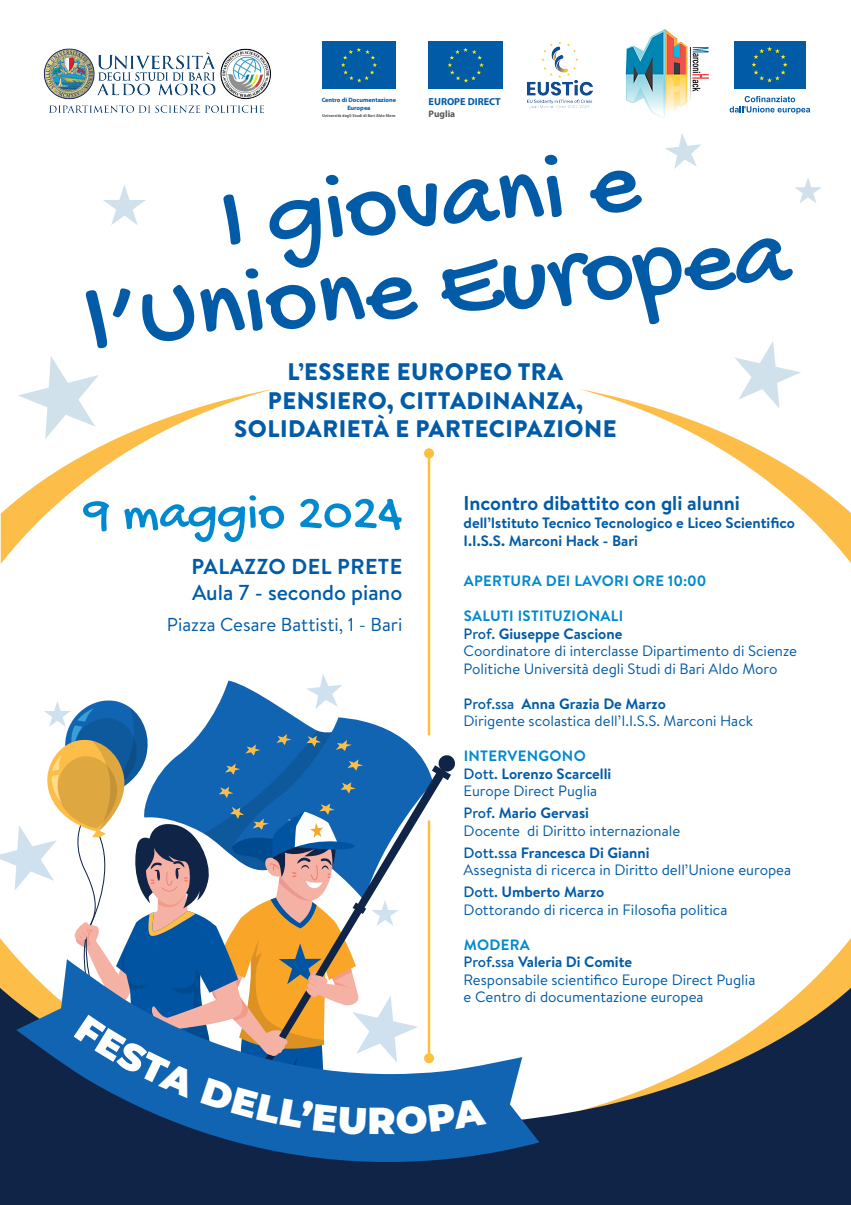
<style>
.page{position:relative;width:851px;height:1205px;background:#fff}
.page>*{position:absolute;margin:0;border:0;box-sizing:border-box;transform-origin:0 0}
.t1{font:99.56px "Gochi Hand";color:#015ba7}
.t2{font:51.81px "Gochi Hand";color:#0089cf}
.t3{font:900 37.62px "Montserrat";color:#fff}
.t4{font:900 23.94px "Brandon Text";letter-spacing:.02em;color:#015ba7}
.t5{font:500 21.56px "Brandon Text";color:#015ba7}
.t6{font:700 21.56px "Brandon Text";letter-spacing:.02em;color:#015ba7}
.t7{font:700 20px "Brandon Text";color:#015ba7}
.t8{font:18.75px "Brandon Text";color:#015ba7}
.t9{font:15px/17.5px "Brandon Text";color:#015ba7}
.t10{font:700 15px/18px "Brandon Text";color:#015ba7}
.t11{font:700 15px "Brandon Text";letter-spacing:.02em;color:#0089cf}
.t12{font:700 10.19px "Myriad Pro";color:#015ba7}
.t13{font:700 9.44px "Myriad Pro";color:#57585a}
.t14{font:700 6.25px "Myriad Pro";color:#015ba7}
.t15{font:700 4.19px "Myriad Pro";color:#57585a}
.s1{font-weight:500}
</style>
<div class="page">
<svg style="left:1px;top:389px;width:849px;height:175px"></svg>
<svg style="left:808px;top:939px;width:42px;height:46px"></svg>
<svg style="left:0;top:985px;width:850px;height:220px;fill:#102448"></svg>
<svg style="left:16px;top:985px;width:523px;height:177px"></svg>
<img style="left:43px;top:48px;width:228px;height:65px">
<img style="left:527px;top:41px;width:65px;height:66px">
<div style="left:428px;top:41px;width:74px;height:48px;background:#015ba7"></div>
<svg style="left:447px;top:48px;width:37px;height:35px"></svg>
<div style="left:322px;top:41px;width:74px;height:48px;background:#015ba7"></div>
<svg style="left:341px;top:48px;width:36px;height:34px"></svg>
<img style="left:625px;top:29px;width:84px;height:89px">
<hr style="left:427px;top:453px;width:3px;height:282px;background:#fcc03d">
<div style="left:424px;top:448px;width:10px;height:10px;background:#fcc03d;border-radius:50%"></div>
<svg style="left:734px;top:341px;width:67px;height:68px"></svg>
<svg style="left:18px;top:356px;width:81px;height:83px"></svg>
<svg style="left:103px;top:185px;width:43px;height:40px"></svg>
<svg style="left:795px;top:178px;width:26px;height:25px"></svg>
<svg style="left:665px;top:133px;width:36px;height:36px"></svg>
<div style="left:733px;top:41px;width:72px;height:48px;background:#015ba7"></div>
<svg style="left:751px;top:47px;width:36px;height:35px"></svg>
<svg style="left:729px;top:96px;width:81px;height:18px"></svg>
<svg style="left:0;top:673px;width:487px;height:462px"></svg>
<p class="t14" style="left:321px;top:96px;width:76px">Centro di Documentazione</p>
<p class="t14" style="left:347px;top:103px;width:25px">Europea</p>
<p class="t15" style="left:322px;top:113px;width:75px">Università degli Studi di Bari Aldo Moro</p>
<p class="t12" style="left:428px;top:95px;width:74px">EUROPE DIRECT</p>
<p class="t13" style="left:428px;top:108px;width:28px">Puglia</p>
<p class="t1" style="left:216px;top:168px;width:422px;rotate:-5deg">I giovani e</p>
<p class="t1" style="left:82px;top:266px;width:706px;rotate:-5deg">l’Unione Europea</p>
<p class="t4" style="left:287px;top:355px;width:277px">L’ESSERE EUROPEO TRA</p>
<p class="t4" style="left:268px;top:383px;width:317px">PENSIERO, CITTADINANZA,</p>
<p class="t4" style="left:234px;top:412px;width:384px">SOLIDARIETÀ E PARTECIPAZIONE</p>
<p class="t2" style="left:84px;top:486px;width:320px">9 maggio 2024</p>
<p class="t6" style="left:192px;top:552px;width:212px">PALAZZO DEL PRETE</p>
<p class="t5" style="left:192px;top:578px;width:212px">Aula 7 - secondo piano</p>
<p class="t8" style="left:167px;top:612px;width:237px">Piazza Cesare Battisti, 1 - Bari</p>
<p class="t3" style="left:367px;top:1092px;width:30px">R</p>
<p class="t7" style="left:463px;top:489px;width:278px">Incontro dibattito con gli alunni</p>
<p class="t10" style="left:463px;top:514px;width:333px">dell’Istituto Tecnico Tecnologico e Liceo Scientifico<br>I.I.S.S. Marconi Hack - Bari</p>
<p class="t11" style="left:463px;top:571px;width:244px">APERTURA DEI LAVORI ORE 10:00</p>
<p class="t11" style="left:463px;top:606px;width:161px">SALUTI ISTITUZIONALI</p>
<p class="t10" style="left:463px;top:624px;width:160px"><span class="s1">Prof.</span> Giuseppe Cascione</p>
<p class="t9" style="left:463px;top:642px;width:335px">Coordinatore di interclasse Dipartimento di Scienze<br>Politiche Università degli Studi di Bari Aldo Moro</p>
<p class="t10" style="left:463px;top:694px;width:204px"><span class="s1">Prof.ssa</span> Anna Grazia De Marzo</p>
<p class="t9" style="left:463px;top:712px;width:291px">Dirigente scolastica dell’I.I.S.S. Marconi Hack</p>
<p class="t11" style="left:463px;top:746px;width:123px">INTERVENGONO</p>
<p class="t10" style="left:463px;top:764px;width:149px"><span class="s1">Dott.</span> Lorenzo Scarcelli</p>
<p class="t9" style="left:463px;top:782px;width:135px">Europe Direct Puglia</p>
<p class="t10" style="left:463px;top:804px;width:127px"><span class="s1">Prof.</span> Mario Gervasi</p>
<p class="t9" style="left:463px;top:821px;width:218px">Docente di Diritto internazionale</p>
<p class="t10" style="left:463px;top:843px;width:187px"><span class="s1">Dott.ssa</span> Francesca Di Gianni</p>
<p class="t9" style="left:463px;top:861px;width:329px">Assegnista di ricerca in Diritto dell’Unione europea</p>
<p class="t10" style="left:463px;top:882px;width:142px"><span class="s1">Dott.</span> Umberto Marzo</p>
<p class="t9" style="left:463px;top:900px;width:265px">Dottorando di ricerca in Filosofia politica</p>
<p class="t11" style="left:463px;top:934px;width:68px">MODERA</p>
<p class="t10" style="left:463px;top:952px;width:170px"><span class="s1">Prof.ssa</span> Valeria Di Comite</p>
<p class="t9" style="left:463px;top:970px;width:293px">Responsabile scientifico Europe Direct Puglia</p>
<p class="t9" style="left:463px;top:987px;width:241px">e Centro di documentazione europea</p>
</div>
